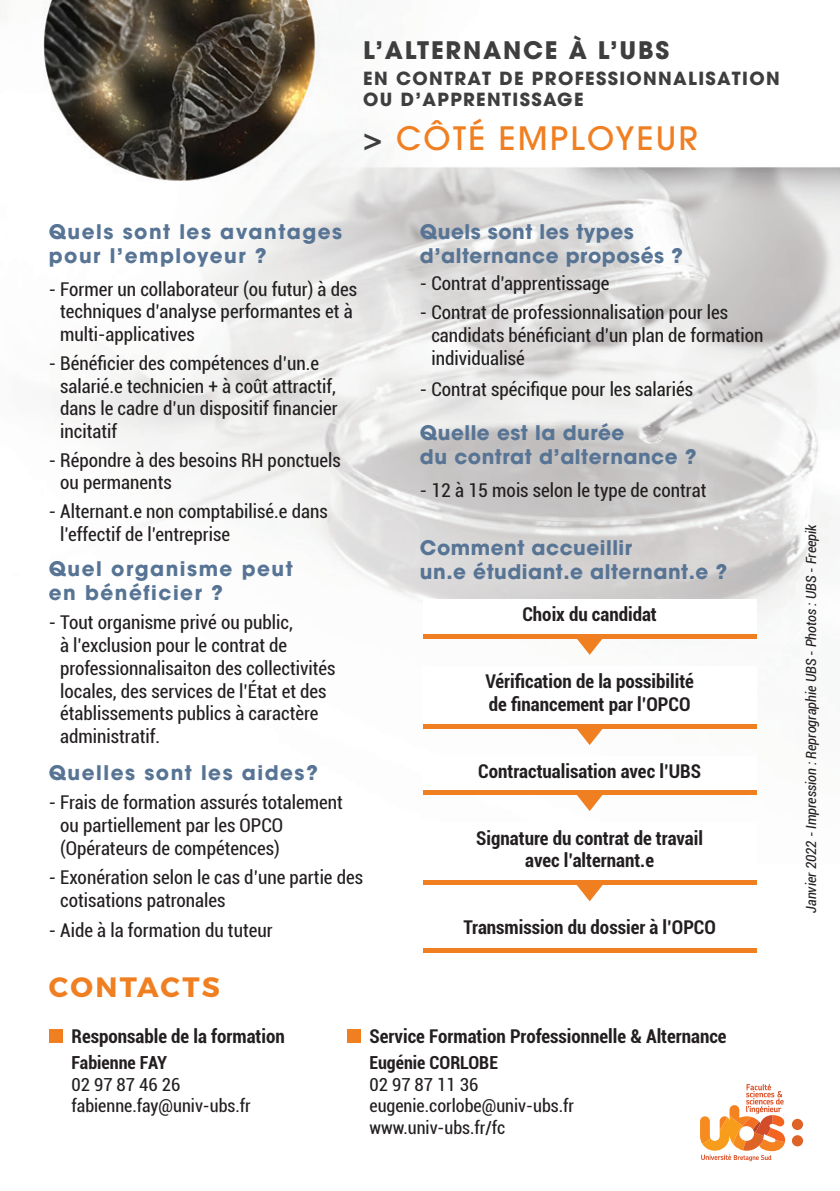
<style>
.page{position:relative;width:840px;height:1191px;background:#fff}
.page>*{position:absolute;margin:0;border:0;box-sizing:border-box;transform-origin:0 0}
.t1{font:500 32px "Avant Garde";letter-spacing:.075em;color:#f07f22}
.t2{font:700 28px "Montserrat";letter-spacing:.085em;color:#f07f22}
.t3{font:700 24px "Avant Garde";letter-spacing:.075em;color:#3e3e3f}
.t4{font:700 20px "Avant Garde";letter-spacing:.025em;color:#577495}
.t5{font:700 20px/24px "Avant Garde";letter-spacing:.075em;color:#577495}
.t6{font:condensed 19px/22.8px "Roboto";color:#231f20}
.t7{font:700 condensed 19px "Roboto";color:#231f20}
.t8{font:condensed 18px "Roboto";color:#231f20}
.t9{font:700 18px "Avant Garde";letter-spacing:.075em;color:#3e3e3f}
.t10{font:700 condensed 18px "Roboto";color:#231f20}
.t11{font:italic condensed 14px "Roboto";color:#231f20}
.s1{color:#3e3e3f}
</style>
<div class="page">
<img style="left:43px;top:0;width:796px;height:1162px">
<div style="left:791px;top:1118px;width:11px;height:12px;background:#dd6327;border-radius:50%"></div>
<div style="left:791px;top:1135px;width:11px;height:11px;background:#dd6327;border-radius:50%"></div>
<svg style="left:699px;top:1084px;width:85px;height:77px"></svg>
<div style="left:49px;top:1029px;width:13px;height:14px;background:#f07f22"></div>
<div style="left:423px;top:599px;width:332px;height:36px;background:#fff"></div>
<svg style="left:574px;top:638px;width:30px;height:17px"></svg>
<hr style="left:423px;top:634px;width:332px;height:4px;background:#f07f22">
<div style="left:423px;top:756px;width:332px;height:35px;background:#fff"></div>
<svg style="left:574px;top:794px;width:30px;height:17px"></svg>
<hr style="left:423px;top:790px;width:332px;height:4px;background:#f07f22">
<div style="left:423px;top:913px;width:332px;height:36px;background:#fff"></div>
<hr style="left:423px;top:948px;width:332px;height:4px;background:#f07f22">
<div style="left:423px;top:665px;width:332px;height:60px;background:#fff"></div>
<svg style="left:574px;top:728px;width:30px;height:17px"></svg>
<hr style="left:423px;top:724px;width:332px;height:4px;background:#f07f22">
<div style="left:423px;top:822px;width:332px;height:60px;background:#fff"></div>
<svg style="left:574px;top:884px;width:30px;height:17px"></svg>
<hr style="left:423px;top:880px;width:332px;height:4px;background:#f07f22">
<div style="left:346px;top:1029px;width:14px;height:14px;background:#f07f22"></div>
<p class="t3" style="left:363px;top:34px;width:307px">L’ALTERNANCE À L’UBS</p>
<p class="t9" style="left:363px;top:66px;width:418px">EN CONTRAT DE PROFESSIONNALISATION</p>
<p class="t9" style="left:363px;top:88px;width:222px">OU D’APPRENTISSAGE</p>
<p class="t1" style="left:363px;top:119px;width:336px"><span class="s1">&gt;</span> CÔTÉ EMPLOYEUR</p>
<p class="t5" style="left:49px;top:219px;width:295px">Quels sont les avantages pour l’employeur ?</p>
<p class="t6" style="left:60px;top:277px;width:298px;text-indent:-11px">- Former un collaborateur (ou futur) à des techniques d’analyse performantes et à multi-applicatives</p>
<p class="t6" style="left:60px;top:351px;width:279px;text-indent:-11px">- Bénéficier des compétences d’un.e salarié.e technicien + à coût attractif, dans le cadre d’un dispositif financier incitatif</p>
<p class="t6" style="left:60px;top:448px;width:282px;text-indent:-11px">- Répondre à des besoins RH ponctuels ou permanents</p>
<p class="t6" style="left:60px;top:499px;width:269px;text-indent:-11px">- Alternant.e non comptabilisé.e dans l’effectif de l’entreprise</p>
<p class="t5" style="left:49px;top:557px;width:245px">Quel organisme peut</p>
<p class="t5" style="left:49px;top:581px;width:176px">en bénéficier ?</p>
<p class="t6" style="left:60px;top:610px;width:277px;text-indent:-11px">- Tout organisme privé ou public,<br>à l’exclusion pour le contrat de professionnalisaiton des collectivités locales, des services de l’État et des établissements publics à caractère administratif.</p>
<p class="t5" style="left:49px;top:760px;width:270px">Quelles sont les aides?</p>
<p class="t6" style="left:60px;top:790px;width:284px;text-indent:-11px">- Frais de formation assurés totalement ou partiellement par les OPCO (Opérateurs de compétences)</p>
<p class="t6" style="left:60px;top:865px;width:304px;text-indent:-11px">- Exonération selon le cas d’une partie des cotisations patronales</p>
<p class="t6" style="left:49px;top:917px;width:225px">- Aide à la formation du tuteur</p>
<p class="t2" style="left:49px;top:969px;width:172px">CONTACTS</p>
<p class="t4" style="left:420px;top:218px;width:215px">Quels sont les types</p>
<p class="t4" style="left:420px;top:242px;width:264px">d’alternance proposés ?</p>
<p class="t6" style="left:420px;top:271px;width:191px">- Contrat d’apprentissage</p>
<p class="t6" style="left:431px;top:300px;width:333px;text-indent:-11px">- Contrat de professionnalisation pour les candidats bénéficiant d’un plan de formation individualisé</p>
<p class="t6" style="left:420px;top:377px;width:274px">- Contrat spécifique pour les salariés</p>
<p class="t4" style="left:420px;top:420px;width:206px">Quelle est la durée</p>
<p class="t4" style="left:420px;top:444px;width:278px">du contrat d’alternance ?</p>
<p class="t6" style="left:420px;top:478px;width:288px">- 12 à 15 mois selon le type de contrat</p>
<p class="t4" style="left:420px;top:534px;width:213px">Comment accueillir</p>
<p class="t4" style="left:420px;top:558px;width:309px">un.e étudiant.e alternant.e ?</p>
<p class="t7" style="left:522px;top:601px;width:136px">Choix du candidat</p>
<p class="t7" style="left:485px;top:668px;width:210px">Vérification de la possibilité</p>
<p class="t7" style="left:488px;top:691px;width:203px">de financement par l’OPCO</p>
<p class="t7" style="left:478px;top:757px;width:224px">Contractualisation avec l’UBS</p>
<p class="t7" style="left:476px;top:824px;width:228px">Signature du contrat de travail</p>
<p class="t7" style="left:525px;top:847px;width:130px">avec l’alternant.e</p>
<p class="t7" style="left:463px;top:914px;width:254px">Transmission du dossier à l’OPCO</p>
<p class="t7" style="left:71px;top:1023px;width:215px">Responsable de la formation</p>
<p class="t10" style="left:71px;top:1050px;width:97px">Fabienne FAY</p>
<p class="t8" style="left:71px;top:1071px;width:110px">02 97 87 46 26</p>
<p class="t8" style="left:71px;top:1093px;width:181px">fabienne.fay@univ-ubs.fr</p>
<p class="t7" style="left:369px;top:1023px;width:358px">Service Formation Professionnelle &amp; Alternance</p>
<p class="t10" style="left:369px;top:1050px;width:130px">Eugénie CORLOBE</p>
<p class="t8" style="left:369px;top:1071px;width:110px">02 97 87 11 36</p>
<p class="t8" style="left:369px;top:1093px;width:206px">eugenie.corlobe@univ-ubs.fr</p>
<p class="t8" style="left:369px;top:1115px;width:137px">www.univ-ubs.fr/fc</p>
<p class="t11" style="left:801px;top:912px;width:390px;rotate:-90deg">Janvier 2022 - Impression : Reprographie UBS - Photos : UBS - Freepik</p>
</div>
